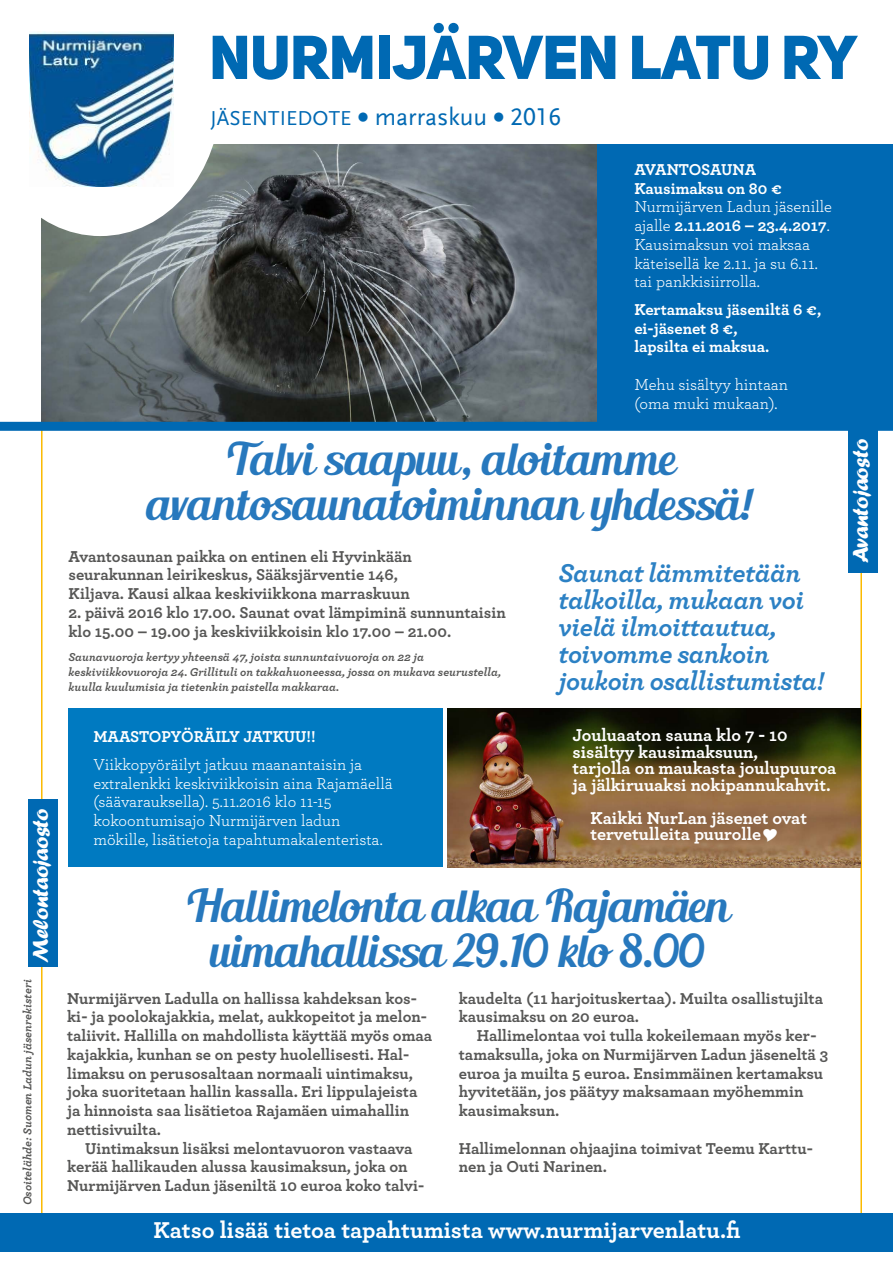
<style>
.page{position:relative;width:893px;height:1263px;background:#fff}
.page>*{position:absolute;margin:0;border:0;box-sizing:border-box;transform-origin:0 0}
.t1{font:61.05px "Uni Sans Heavy CAPS";letter-spacing:-.01em;color:#0069b3}
.t2{font:45px/45px "Blenda Script";color:#2778bd;text-align:center}
.t3{font:italic 700 27px/27px "Archer";letter-spacing:-.015em;color:#2c81c4}
.t4{font:25.2px "Scala Sans LF";color:#0069b3}
.t5{font:700 24px "Archer";color:#fff}
.t6{font:22.5px "Forte";letter-spacing:-.025em;color:#fff}
.t7{font:700 18px/16.5px "Archer";color:#fff}
.t8{font:700 16.5px/18.8px "Archer";color:#575756}
.t9{font:16.5px/18.8px "Archer";color:#fff}
.t10{font:700 16.5px/18.8px "Archer";color:#fff}
.t11{font:italic 700 12px/15px "Archer";color:#575756}
.s1{font-size:21px}
.s2{font-family:"Times New Roman";font-size:21px}
.s3{font-weight:700}
</style>
<div class="page">
<hr style="left:860px;top:424px;width:2px;height:796px;background:#fbba00">
<hr style="left:41px;top:420px;width:2px;height:796px;background:#fbba00">
<img style="left:41px;top:144px;width:557px;height:278px">
<div style="left:28px;top:799px;width:29px;height:167px;background:#0069b3"></div>
<img style="left:447px;top:708px;width:413px;height:159px">
<div style="left:598px;top:143px;width:295px;height:283px;background:#0069b3"></div>
<svg style="left:29px;top:32px;width:192px;height:204px"></svg>
<img style="left:30px;top:31px;width:143px;height:155px">
<div style="left:0;top:1213px;width:893px;height:39px;background:#0069b3"></div>
<div style="left:849px;top:428px;width:29px;height:144px;background:#0069b3"></div>
<div style="left:0;top:422px;width:893px;height:9px;background:#0069b3"></div>
<div style="left:68px;top:708px;width:375px;height:159px;background:#007ac1"></div>
<svg style="left:763px;top:829px;width:14px;height:13px"></svg>
<h3 class="t6" style="left:28px;top:962px;width:156px;rotate:-90deg">Melontaojaosto</h3>
<p class="t11" style="left:19px;top:1205px;width:227px;rotate:-90deg">Osoitelähde: Suomen Ladun jäsenrekisteri</p>
<h1 class="t1" style="left:209px;top:18px;width:650px">NURMIJÄRVEN LATU RY</h1>
<h3 class="t4" style="left:210px;top:103px;width:352px"><span class="s1">JÄSENTIEDOTE</span> <span class="s2">●</span> marraskuu <span class="s2">●</span> 2016</h3>
<p class="t10" style="left:634px;top:159px;width:149px">AVANTOSAUNA<br>Kausimaksu on 80 €</p>
<p class="t9" style="left:634px;top:197px;width:199px">Nurmijärven Ladun jäsenille ajalle <span class="s3">2.11.2016 – 23.4.2017</span>.<br>Kausimaksun voi maksaa käteisellä ke 2.11. ja su 6.11. tai pankkisiirrolla.</p>
<p class="t10" style="left:634px;top:299px;width:188px">Kertamaksu jäseniltä 6 €, ei-jäsenet 8 €,<br>lapsilta ei maksua.</p>
<p class="t9" style="left:634px;top:374px;width:155px">Mehu sisältyy hintaan (oma muki mukaan).</p>
<h2 class="t2" style="left:146px;top:439px;width:609px">Talvi saapuu, aloitamme avantosaunatoiminnan yhdessä!</h2>
<p class="t8" style="left:68px;top:546px;width:345px">Avantosaunan paikka on entinen eli Hyvinkään seurakunnan leirikeskus, Sääksjärventie 146,<br>Kiljava. Kausi alkaa keskiviikkona marraskuun</p>
<p class="t8" style="left:68px;top:602px;width:439px">2. päivä 2016 klo 17.00. Saunat ovat lämpiminä sunnuntaisin klo 15.00 – 19.00 ja keskiviikkoisin klo 17.00 – 21.00.</p>
<p class="t11" style="left:68px;top:648px;width:434px">Saunavuoroja kertyy yhteensä 47, joista sunnuntaivuoroja on 22 ja keskiviikkovuoroja 24. Grillituli on takkahuoneessa, jossa on mukava seurustella, kuulla kuulumisia ja tietenkin paistella makkaraa.</p>
<h3 class="t3" style="left:558px;top:558px;width:267px">Saunat lämmitetään talkoilla, mukaan voi vielä ilmoittautua, toivomme sankoin joukoin osallistumista!</h3>
<p class="t10" style="left:93px;top:726px;width:224px">MAASTOPYÖRÄILY JATKUU!!</p>
<p class="t9" style="left:93px;top:754px;width:301px">Viikkopyöräilyt jatkuu maanantaisin ja extralenkki keskiviikkoisin aina Rajamäellä (säävarauksella). 5.11.2016 klo 11-15 kokoontumisajo Nurmijärven ladun mökille, lisätietoja tapahtumakalenterista.</p>
<p class="t7" style="left:573px;top:726px;width:265px">Jouluaaton sauna klo 7 - 10 sisältyy kausimaksuun,<br>tarjolla on maukasta joulupuuroa ja jälkiruuaksi nokipannukahvit.</p>
<p class="t7" style="left:591px;top:808px;width:218px">Kaikki NurLan jäsenet ovat tervetulleita puurolle</p>
<h2 class="t2" style="left:185px;top:886px;width:545px">Hallimelonta alkaa Rajamäen uimahallissa 29.10 klo 8.00</h2>
<p class="t8" style="left:67px;top:988px;width:366px">Nurmijärven Ladulla on hallissa kahdeksan kos&shy;ki- ja poolokajakkia, melat, aukkopeitot ja melon&shy;taliivit. Hallilla on mahdollista käyttää myös omaa kajakkia, kunhan se on pesty huolellisesti. Hal&shy;limaksu on perusosaltaan normaali uintimaksu, joka suoritetaan hallin kassalla. Eri lippulajeista ja hinnoista saa lisätietoa Rajamäen uimahallin nettisivuilta.</p>
<p class="t8" style="left:67px;top:1138px;width:359px;text-indent:18px">Uintimaksun lisäksi melontavuoron vastaava kerää hallikauden alussa kausimaksun, joka on<br>Nurmijärven Ladun jäseniltä 10 euroa koko talvi-</p>
<p class="t8" style="left:459px;top:988px;width:366px">kaudelta (11 harjoituskertaa). Muilta osallistujilta kausimaksu on 20 euroa.</p>
<p class="t8" style="left:459px;top:1025px;width:371px;text-indent:18px">Hallimelontaa voi tulla kokeilemaan myös ker&shy;tamaksulla, joka on Nurmijärven Ladun jäseneltä 3 euroa ja muilta 5 euroa. Ensimmäinen kertamaksu hyvitetään, jos päätyy maksamaan myöhemmin kausimaksun.</p>
<p class="t8" style="left:459px;top:1138px;width:356px">Hallimelonnan ohjaajina toimivat Teemu Karttu&shy;nen ja Outi Narinen.</p>
<h3 class="t5" style="left:153px;top:1211px;width:589px">Katso lisää tietoa tapahtumista www.nurmijarvenlatu.fi</h3>
<h3 class="t6" style="left:847px;top:563px;width:125px;rotate:-90deg">Avantojaosto</h3>
</div>
